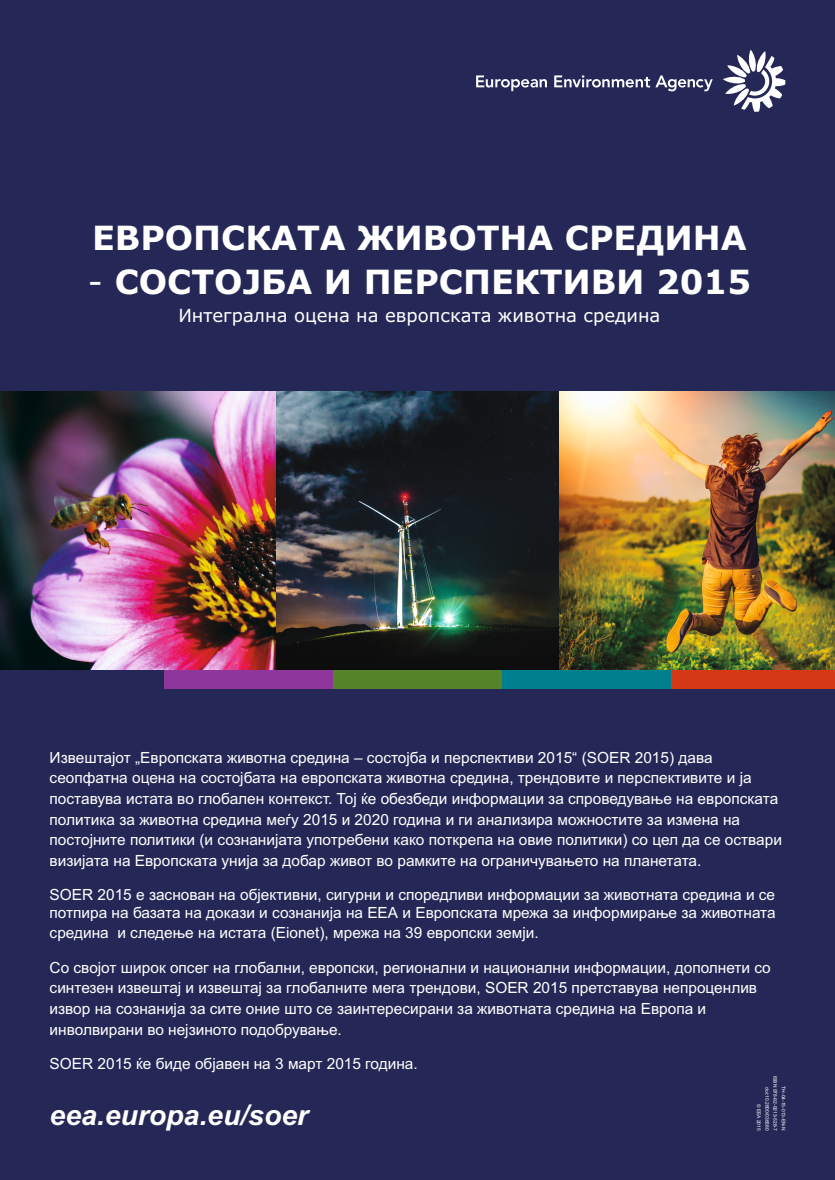
<style>
.page{position:relative;width:835px;height:1180px;background:#fff}
.page>*{position:absolute;margin:0;border:0;box-sizing:border-box;transform-origin:0 0}
.t1{font:700 33.39px "Verdana";color:#fff}
.t2{font:italic 700 28.35px "Arial";color:#fff}
.t3{font:18.09px "Verdana";color:#fff}
.t4{font:15.4px/20.6px "Arial";color:#fff}
.t5{font:4.9px/8.2px "Arial";color:#fff;text-align:right}
.s1{font-weight:400}
</style>
<div class="page">
<div style="left:0;top:0;width:834px;height:1180px;background:#252857"></div>
<svg style="left:476px;top:75px;width:71px;height:16px"></svg>
<svg style="left:554px;top:75px;width:158px;height:16px;background:#5f6284"></svg>
<svg style="left:722px;top:50px;width:63px;height:62px"></svg>
<div style="left:0;top:669px;width:164px;height:20px;background:#252857"></div>
<div style="left:164px;top:669px;width:169px;height:20px;background:#8f369d"></div>
<div style="left:502px;top:669px;width:168px;height:20px;background:#007f8f"></div>
<div style="left:333px;top:669px;width:169px;height:20px;background:#558528"></div>
<div style="left:670px;top:669px;width:164px;height:20px;background:#d53814"></div>
<img style="left:0;top:391px;width:834px;height:278px">
<h1 class="t1" style="left:92px;top:224px;width:656px">ЕВРОПСКАТА ЖИВОТНА СРЕДИНА</h1>
<h1 class="t1" style="left:88px;top:269px;width:664px"><span class="s1">-</span> СОСТОЈБА И ПЕРСПЕКТИВИ 2015</h1>
<p class="t3" style="left:178px;top:308px;width:483px">Интегрална оцена на европската животна средина</p>
<p class="t4" style="left:50px;top:748px;width:733px">Извештајот „Европската животна средина – состојба и перспективи 2015“ (SOER 2015) дава сеопфатна оцена на состојбата на европската животна средина, трендовите и перспективите и ја поставува истата во глобален контекст. Тој ќе обезбеди информации за спроведување на европската политика за животна средина меѓу 2015 и 2020 година и ги анализира можностите за измена на постојните политики (и сознанијата употребени како поткрепа на овие политики) со цел да се оствари визијата на Европската унија за добар живот во рамките на ограничувањето на планетата.</p>
<p class="t4" style="left:50px;top:888px;width:727px;line-height:17.2px">SOER 2015 е заснован на објективни, сигурни и споредливи информации за животната средина и се потпира на базата на докази и сознанија на ЕЕА и Европската мрежа за информирање за животната</p>
<p class="t4" style="left:50px;top:924px;width:490px">средина и следење на истата (Eionet), мрежа на 39 европски земји.</p>
<p class="t4" style="left:50px;top:958px;width:722px">Со својот широк опсег на глобални, европски, регионални и национални информации, дополнети со синтезен извештај и извештај за глобалните мега трендови, SOER 2015 претставува непроценлив извор на сознанија за сите оние што се заинтересирани за животната средина на Европа и инволвирани во нејзиното подобрување.</p>
<p class="t4" style="left:50px;top:1054px;width:369px">SOER 2015 ќе биде објавен на 3 март 2015 година.</p>
<p class="t5" style="left:787px;top:1076px;width:56px;rotate:90deg">TH-04-15-013-EN-N<br>ISBN 978-92-9213-528-7 doi:10.2800/036580<br>© EEA 2015</p>
<h2 class="t2" style="left:50px;top:1104px;width:260px">eea.europa.eu/soer</h2>
</div>
